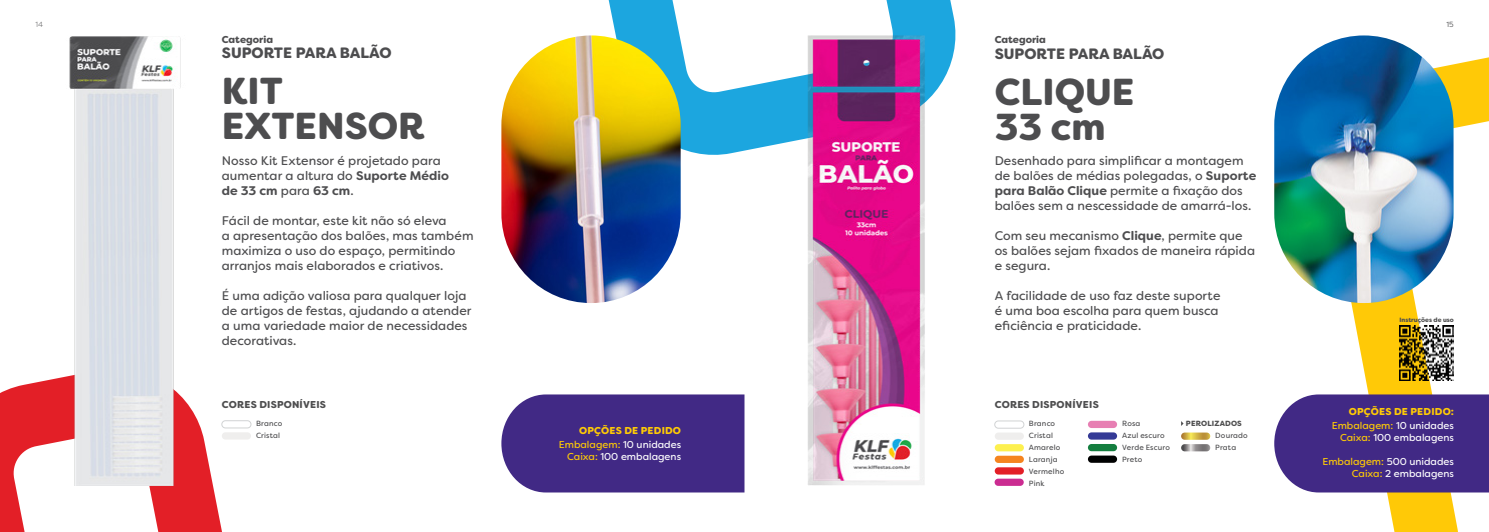
<style>
.page{position:relative;width:1489px;height:532px;background:#fff}
.page>*{position:absolute;margin:0;border:0;box-sizing:border-box;transform-origin:0 0}
.t1{font:900 37.5px/35px "Filson Soft";color:#4d4d4f}
.t2{font:900 15px "Filson Soft";color:#4d4d4f}
.t3{font:12.5px/15px "Filson Soft";letter-spacing:.005em;color:#4d4d4f}
.t4{font:10px/12px "Filson Soft";color:#fff;text-align:right}
.t5{font:900 10px "Filson Soft";letter-spacing:.02em;color:#4e4e4f}
.t6{font:900 10px "Filson Soft";letter-spacing:.02em;color:#ffcb05}
.t7{font:900 10px "Filson Soft";color:#4d4d4f}
.t8{font:7.5px/12px "Filson Soft";letter-spacing:.02em;color:#4d4d4f}
.t9{font:900 7.5px "Filson Soft";letter-spacing:.02em;color:#4e4e4f}
.t10{font:300 7.5px "Filson Soft";color:#4d4d4f}
.t11{font:7.5px "Filson Soft";color:#4d4d4f}
.t12{font:900 6.25px "Filson Soft";color:#4e4e4f}
.s1{font-weight:700}
.s2{color:#ffcb05}
</style>
<div class="page">
<svg style="left:608px;top:0;width:348px;height:181px"></svg>
<svg style="left:1307px;top:38px;width:181px;height:493px"></svg>
<svg style="left:0;top:378px;width:252px;height:153px"></svg>
<img style="left:58px;top:36px;width:134px;height:449px">
<img style="left:501px;top:35px;width:179px;height:268px;border-radius:90px">
<div style="left:501px;top:394px;width:243px;height:98px;background:#412985"></div>
<div style="left:222px;top:420px;width:29px;height:8px;background:#fff;border-radius:4px"></div>
<div style="left:222px;top:420px;width:29px;height:8px;border:1px solid #d1d3d4;border-radius:4px"></div>
<div style="left:222px;top:432px;width:29px;height:7px;background:#efeeed;border-radius:4px"></div>
<div style="left:1274px;top:394px;width:214px;height:98px;background:#412985"></div>
<img style="left:1274px;top:35px;width:179px;height:268px;border-radius:90px">
<img style="left:807px;top:34px;width:118px;height:451px">
<img style="left:1399px;top:326px;width:54px;height:54px">
<div style="left:994px;top:420px;width:30px;height:8px;border:1px solid #d1d3d4;border-radius:4px"></div>
<div style="left:994px;top:478px;width:29px;height:7px;background:#cb2c91;border-radius:4px"></div>
<div style="left:1087px;top:420px;width:29px;height:8px;background:#e77fb3;border-radius:4px"></div>
<div style="left:994px;top:432px;width:29px;height:7px;background:#efeeed;border-radius:4px"></div>
<div style="left:1087px;top:432px;width:29px;height:7px;background:#343a96;border-radius:4px"></div>
<div style="left:994px;top:444px;width:29px;height:7px;background:#fdf04f;border-radius:4px"></div>
<div style="left:1087px;top:444px;width:29px;height:7px;background:#147e3f;border-radius:4px"></div>
<div style="left:994px;top:455px;width:29px;height:8px;background:#f5841f;border-radius:4px"></div>
<div style="left:1087px;top:455px;width:29px;height:7px;background:#000101;border-radius:4px"></div>
<div style="left:994px;top:467px;width:29px;height:7px;background:#e31f27;border-radius:4px"></div>
<svg style="left:1180px;top:432px;width:30px;height:7px"></svg>
<svg style="left:1180px;top:444px;width:30px;height:7px"></svg>
<p class="t10" style="left:35px;top:19px;width:9px">14</p>
<p class="t11" style="left:1446px;top:19px;width:9px">15</p>
<p class="t7" style="left:222px;top:33px;width:53px">Categoria</p>
<p class="t2" style="left:222px;top:43px;width:171px">SUPORTE PARA BALÃO</p>
<h1 class="t1" style="left:222px;top:74px;width:204px">KIT<br>EXTENSOR</h1>
<p class="t3" style="left:222px;top:153px;width:229px">Nosso Kit Extensor é projetado para aumentar a altura do <span class="s1">Suporte Médio de 33 cm</span> para <span class="s1">63 cm</span>.</p>
<p class="t3" style="left:222px;top:213px;width:253px">Fácil de montar, este kit não só eleva<br>a apresentação dos balões, mas também maximiza o uso do espaço, permitindo arranjos mais elaborados e criativos.</p>
<p class="t3" style="left:222px;top:288px;width:251px">É uma adição valiosa para qualquer loja de artigos de festas, ajudando a atender a uma variedade maior de necessidades decorativas.</p>
<p class="t5" style="left:222px;top:398px;width:105px">CORES DISPONÍVEIS</p>
<p class="t8" style="left:256px;top:417px;width:28px">Branco<br>Cristal</p>
<p class="t6" style="left:579px;top:424px;width:103px">OPÇÕES DE PEDIDO</p>
<p class="t4" style="left:559px;top:438px;width:124px"><span class="s2">Embalagem:</span> 10 unidades<br><span class="s2">Caixa:</span> 100 embalagens</p>
<p class="t7" style="left:994px;top:33px;width:53px">Categoria</p>
<p class="t2" style="left:994px;top:44px;width:171px">SUPORTE PARA BALÃO</p>
<h1 class="t1" style="left:994px;top:74px;width:141px">CLIQUE<br>33 cm</h1>
<p class="t3" style="left:994px;top:153px;width:263px">Desenhado para simplificar a montagem de balões de médias polegadas, o <span class="s1">Suporte para Balão Clique</span> permite a fixação dos balões sem a nescessidade de amarrá-los.</p>
<p class="t3" style="left:994px;top:228px;width:262px">Com seu mecanismo <span class="s1">Clique</span>, permite que os balões sejam fixados de maneira rápida e segura.</p>
<p class="t3" style="left:994px;top:288px;width:227px">A facilidade de uso faz deste suporte é uma boa escolha para quem busca eficiência e praticidade.</p>
<p class="t5" style="left:994px;top:398px;width:105px">CORES DISPONÍVEIS</p>
<p class="t8" style="left:1028px;top:417px;width:37px">Branco<br>Cristal<br>Amarelo<br>Laranja<br>Vermelho<br>Pink</p>
<p class="t8" style="left:1121px;top:417px;width:49px">Rosa<br>Azul escuro<br>Verde Escuro<br>Preto</p>
<p class="t8" style="left:1215px;top:429px;width:34px">Dourado<br>Prata</p>
<p class="t9" style="left:1185px;top:418px;width:57px">PEROLIZADOS</p>
<p class="t12" style="left:1399px;top:315px;width:56px">Instruções de uso</p>
<p class="t6" style="left:1348px;top:405px;width:107px">OPÇÕES DE PEDIDO:</p>
<p class="t4" style="left:1331px;top:419px;width:124px"><span class="s2">Embalagem:</span> 10 unidades<br><span class="s2">Caixa:</span> 100 embalagens</p>
<p class="t4" style="left:1322px;top:455px;width:133px"><span class="s2">Embalagem:</span> 500 unidades<br><span class="s2">Caixa:</span> 2 embalagens</p>
</div>
